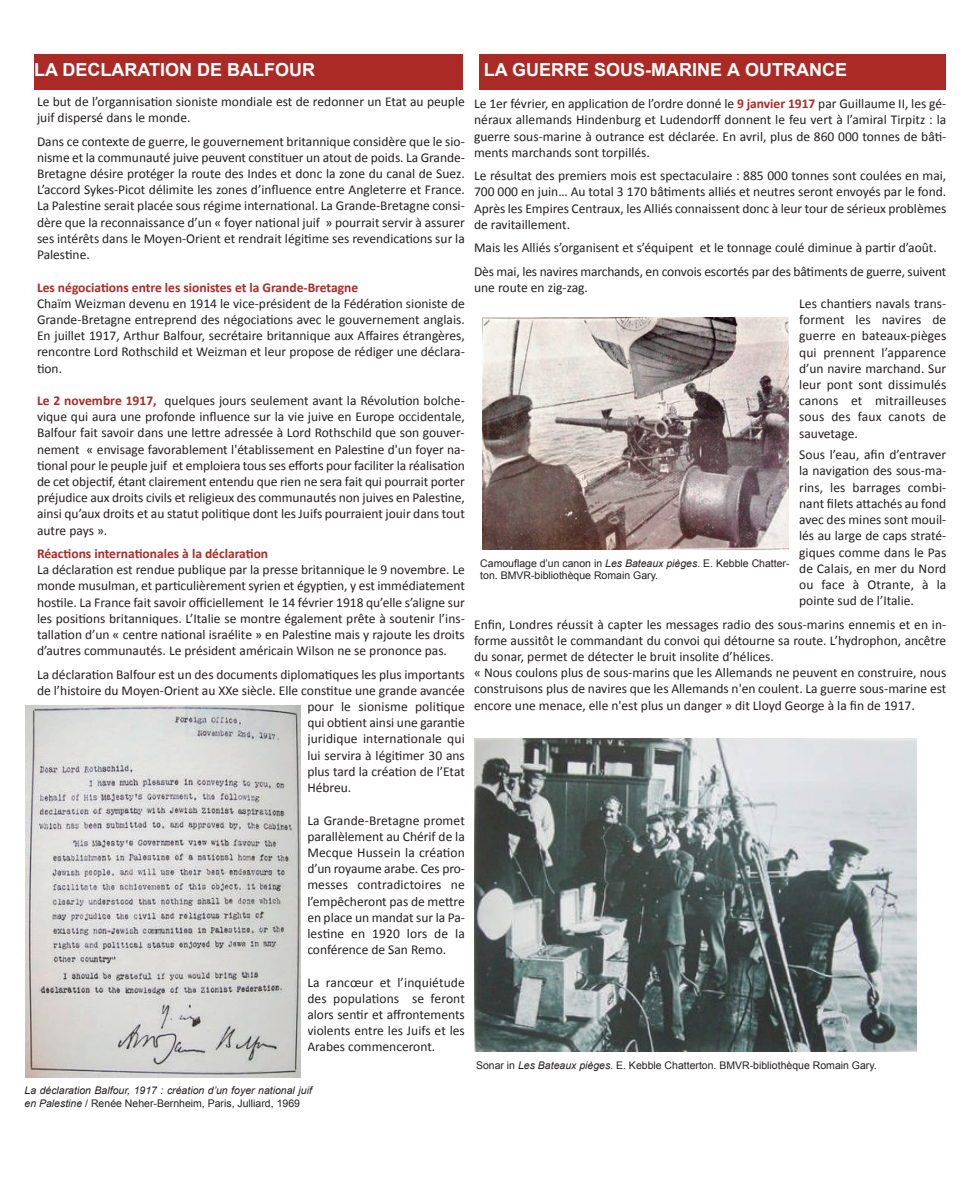
<style>
.page{position:relative;width:978px;height:1191px;background:#fff}
.page>*{position:absolute;margin:0;border:0;box-sizing:border-box;transform-origin:0 0}
.t1{font:700 18px "Arial";color:#fff}
.t2{font:13.5px/16.2px "Calibri";color:#231f20;text-align:justify}
.t3{font:700 13.5px "Calibri";color:#ab2a25}
.t4{font:10.5px/12.6px "Arial";color:#231f20}
.t5{font:italic 10.5px/12.6px "Arial";color:#231f20}
.s1{font-weight:700;color:#ab2a25}
.s2{font-style:italic}
.s3{font-style:normal}
</style>
<div class="page">
<div style="left:34px;top:54px;width:429px;height:35px;background:#ab2a25"></div>
<div style="left:479px;top:54px;width:466px;height:35px;background:#ab2a25"></div>
<img style="left:483px;top:318px;width:305px;height:231px">
<img style="left:25px;top:705px;width:276px;height:372px">
<img style="left:474px;top:738px;width:442px;height:314px">
<h1 class="t1" style="left:34px;top:60px;width:282px">LA DECLARATION DE BALFOUR</h1>
<h1 class="t1" style="left:484px;top:60px;width:365px">LA GUERRE SOUS-MARINE A OUTRANCE</h1>
<p class="t2" style="left:37px;top:95px;width:429px">Le but de l’organnisation sioniste mondiale est de redonner un Etat au peuple juif dispersé dans le monde.</p>
<p class="t2" style="left:37px;top:134px;width:429px">Dans ce contexte de guerre, le gouvernement britannique considère que le sio&shy;nisme et la communauté juive peuvent constituer un atout de poids. La Grande-Bretagne désire protéger la route des Indes et donc la zone du canal de Suez.<br>L’accord Sykes-Picot délimite les zones d’influence entre Angleterre et France.<br>La Palestine serait placée sous régime international. La Grande-Bretagne consi&shy;dère que la reconnaissance d’un « foyer national juif » pourrait servir à assurer ses intérêts dans le Moyen-Orient et rendrait légitime ses revendications sur la Palestine.</p>
<p class="t3" style="left:37px;top:281px;width:323px">Les négociations entre les sionistes et la Grande-Bretagne</p>
<p class="t2" style="left:37px;top:296px;width:429px">Chaïm Weizman devenu en 1914 le vice-président de la Fédération sioniste de Grande-Bretagne entreprend des négociations avec le gouvernement anglais.<br>En juillet 1917, Arthur Balfour, secrétaire britannique aux Affaires étrangères, rencontre Lord Rothschild et Weizman et leur propose de rédiger une déclara&shy;tion.</p>
<p class="t2" style="left:37px;top:393px;width:429px"><span class="s1">Le 2 novembre 1917,</span> quelques jours seulement avant la Révolution bolche&shy;vique qui aura une profonde influence sur la vie juive en Europe occidentale, Balfour fait savoir dans une lettre adressée à Lord Rothschild que son gouver&shy;nement « envisage favorablement l'établissement en Palestine d'un foyer na&shy;tional pour le peuple juif et emploiera tous ses efforts pour faciliter la réalisation de cet objectif, étant clairement entendu que rien ne sera fait qui pourrait porter préjudice aux droits civils et religieux des communautés non juives en Palestine, ainsi qu’aux droits et au statut politique dont les Juifs pourraient jouir dans tout autre pays ».</p>
<p class="t3" style="left:37px;top:548px;width:233px">Réactions internationales à la déclaration</p>
<p class="t2" style="left:37px;top:563px;width:429px">La déclaration est rendue publique par la presse britannique le 9 novembre. Le monde musulman, et particulièrement syrien et égyptien, y est immédiatement hostile. La France fait savoir officiellement le 14 février 1918 qu’elle s’aligne sur les positions britanniques. L’Italie se montre également prête à soutenir l’ins&shy;tallation d’un « centre national israélite » en Palestine mais y rajoute les droits d’autres communautés. Le président américain Wilson ne se prononce pas.</p>
<p class="t2" style="left:37px;top:667px;width:429px">La déclaration Balfour est un des documents diplomatiques les plus importants</p>
<p class="t2" style="left:37px;top:683px;width:429px">de l’histoire du Moyen-Orient au XXe siècle. Elle constitue une grande avancée</p>
<p class="t2" style="left:307px;top:699px;width:159px">pour le sionisme politique</p>
<p class="t2" style="left:307px;top:716px;width:159px">qui obtient ainsi une garantie</p>
<p class="t2" style="left:307px;top:732px;width:159px">juridique internationale qui</p>
<p class="t2" style="left:307px;top:748px;width:159px">lui servira à légitimer 30 ans</p>
<p class="t2" style="left:307px;top:764px;width:159px">plus tard la création de l’Etat</p>
<p class="t2" style="left:307px;top:780px;width:45px">Hébreu.</p>
<p class="t2" style="left:307px;top:813px;width:159px">La Grande-Bretagne promet parallèlement au Chérif de la Mecque Hussein la création d’un royaume arabe. Ces pro&shy;messes contradictoires ne l’empêcheront pas de mettre en place un mandat sur la Pa&shy;lestine en 1920 lors de la conférence de San Remo.</p>
<p class="t2" style="left:307px;top:975px;width:159px">La rancœur et l’inquiétude des populations se feront alors sentir et affrontements violents entre les Juifs et les Arabes commenceront.</p>
<p class="t2" style="left:474px;top:97px;width:474px">Le 1er février, en application de l’ordre donné le <span class="s1">9 janvier 1917</span> par Guillaume II, les gé&shy;néraux allemands Hindenburg et Ludendorff donnent le feu vert à l’amiral Tirpitz : la guerre sous-marine à outrance est déclarée. En avril, plus de 860 000 tonnes de bâti&shy;ments marchands sont torpillés.</p>
<p class="t2" style="left:474px;top:169px;width:474px">Le résultat des premiers mois est spectaculaire : 885 000 tonnes sont coulées en mai, 700 000 en juin… Au total 3 170 bâtiments alliés et neutres seront envoyés par le fond.<br>Après les Empires Centraux, les Alliés connaissent donc à leur tour de sérieux problèmes de ravitaillement.</p>
<p class="t2" style="left:474px;top:237px;width:474px;line-height:23.4px">Mais les Alliés s’organisent et s’équipent et le tonnage coulé diminue à partir d’août.<br>Dès mai, les navires marchands, en convois escortés par des bâtiments de guerre, suivent</p>
<p class="t2" style="left:474px;top:280px;width:115px">une route en zig-zag.</p>
<p class="t2" style="left:799px;top:296px;width:149px">Les chantiers navals trans&shy;forment les navires de guerre en bateaux-pièges qui prennent l’apparence d’un navire marchand. Sur leur pont sont dissimulés canons et mitrailleuses sous des faux canots de sauvetage.</p>
<p class="t2" style="left:799px;top:448px;width:149px">Sous l’eau, afin d’entraver la navigation des sous-ma&shy;rins, les barrages combi&shy;nant filets attachés au fond avec des mines sont mouil&shy;lés au large de caps straté&shy;giques comme dans le Pas de Calais, en mer du Nord ou face à Otrante, à la pointe sud de l’Italie.</p>
<p class="t2" style="left:474px;top:617px;width:474px;text-align:left">Enfin, Londres réussit à capter les messages radio des sous-marins ennemis et en in&shy;forme aussitôt le commandant du convoi qui détourne sa route. L’hydrophon, ancêtre du sonar, permet de détecter le bruit insolite d’hélices.<br>« Nous coulons plus de sous-marins que les Allemands ne peuvent en construire, nous construisons plus de navires que les Allemands n'en coulent. La guerre sous-marine est encore une menace, elle n'est plus un danger » dit Lloyd George à la fin de 1917.</p>
<p class="t4" style="left:480px;top:556px;width:311px">Camouflage d’un canon in <span class="s2">Les Bateaux pièges</span>. E. Kebble Chatter&shy;ton. BMVR-bibliothèque Romain Gary.</p>
<p class="t5" style="left:25px;top:1084px;width:289px">La déclaration Balfour, 1917 : création d’un foyer national juif en Palestine <span class="s3">/ Renée Neher-Bernheim, Paris, Julliard, 1969</span></p>
<p class="t4" style="left:476px;top:1058px;width:402px">Sonar in <span class="s2">Les Bateaux pièges</span>. E. Kebble Chatterton. BMVR-bibliothèque Romain Gary.</p>
</div>
